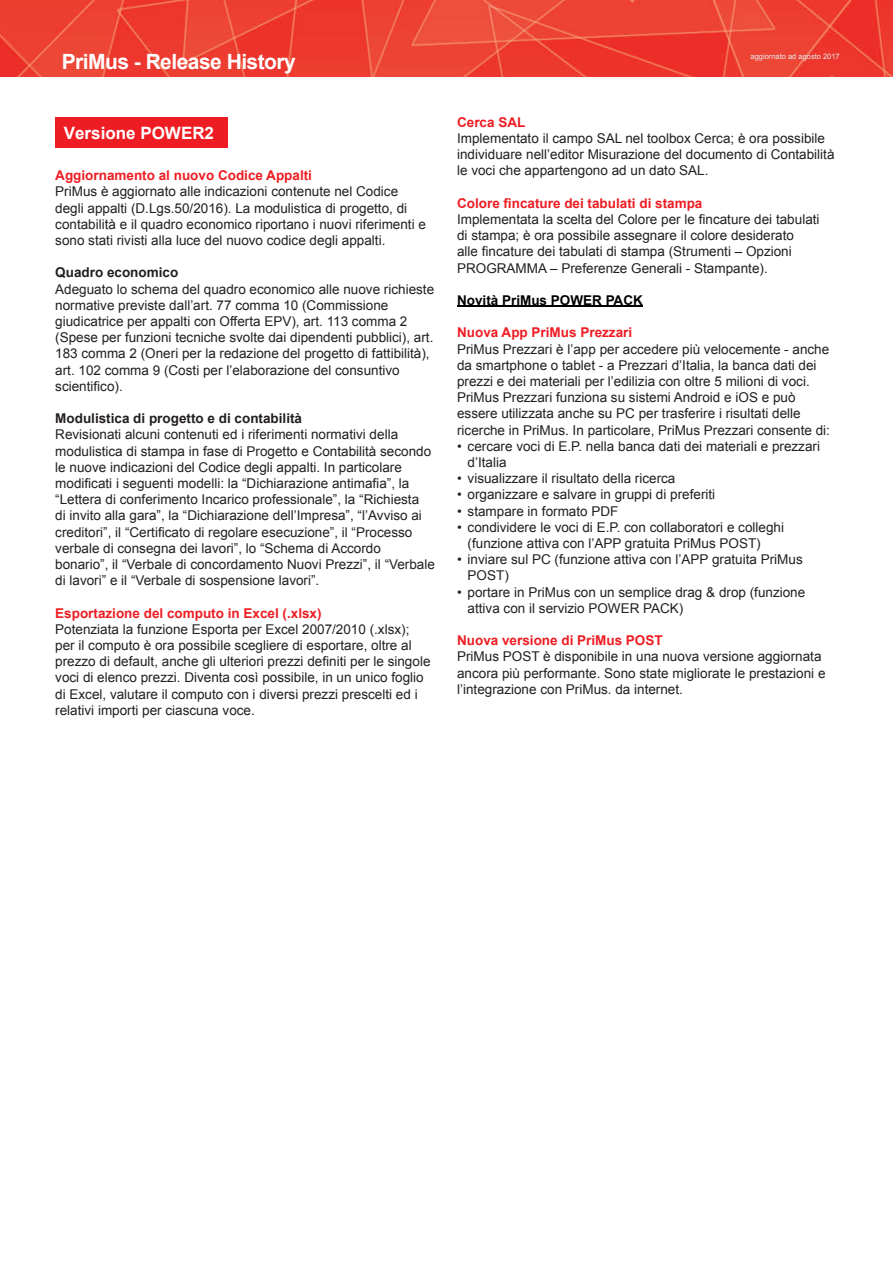
<style>
.page{position:relative;width:893px;height:1263px;background:#fff}
.page>*{position:absolute;margin:0;border:0;box-sizing:border-box;transform-origin:0 0}
.t1{font:700 21px "Arial";letter-spacing:-.025em;color:#fff}
.t2{font:700 16.95px "Arial";color:#fff}
.t3{font:13.5px/16.2px "Arial";color:#231f20}
.t4{font:700 13.5px "Arial";color:#ee1d23}
.t5{font:700 13.5px "Arial";color:#231f20}
.t6{font:700 13.5px "Arial";color:#000}
.t7{font:7.5px "Arial";color:#e6e7e9}
</style>
<div class="page">
<img style="left:0;top:0;width:893px;height:77px">
<div style="left:55px;top:117px;width:173px;height:31px;background:#ee1d23"></div>
<hr style="left:457px;top:306px;width:186px;height:1px;background:#000">
<h1 class="t1" style="left:62px;top:48px;width:236px">PriMus - Release History</h1>
<p class="t7" style="left:750px;top:52px;width:91px">aggiornato ad agosto 2017</p>
<p class="t2" style="left:64px;top:121px;width:152px">Versione POWER2</p>
<p class="t4" style="left:55px;top:166px;width:258px">Aggiornamento al nuovo Codice Appalti</p>
<p class="t3" style="left:55px;top:184px;width:372px">PriMus è aggiornato alle indicazioni contenute nel Codice degli appalti (D.Lgs.50/2016). La modulistica di progetto, di contabilità e il quadro economico riportano i nuovi riferimenti e sono stati rivisti alla luce del nuovo codice degli appalti.</p>
<p class="t5" style="left:55px;top:264px;width:125px">Quadro economico</p>
<p class="t3" style="left:55px;top:281px;width:380px">Adeguato lo schema del quadro economico alle nuove richieste normative previste dall’art. 77 comma 10 (Commissione giudicatrice per appalti con Offerta EPV), art. 113 comma 2 (Spese per funzioni tecniche svolte dai dipendenti pubblici), art.<br>183 comma 2 (Oneri per la redazione del progetto di fattibilità), art. 102 comma 9 (Costi per l’elaborazione del consuntivo scientifico).</p>
<p class="t5" style="left:55px;top:409px;width:248px">Modulistica di progetto e di contabilità</p>
<p class="t3" style="left:55px;top:427px;width:381px">Revisionati alcuni contenuti ed i riferimenti normativi della modulistica di stampa in fase di Progetto e Contabilità secondo le nuove indicazioni del Codice degli appalti. In particolare modificati i seguenti modelli: la “Dichiarazione antimafia”, la “Lettera di conferimento Incarico professionale”, la “Richiesta<br>di invito alla gara”, la “Dichiarazione dell’Impresa”, “l’Avviso ai creditori”, il “Certificato di regolare esecuzione”, il “Processo verbale di consegna dei lavori”, lo “Schema di Accordo bonario”, il “Verbale di concordamento Nuovi Prezzi”, il “Verbale di lavori” e il “Verbale di sospensione lavori”.</p>
<p class="t4" style="left:55px;top:604px;width:268px">Esportazione del computo in Excel (.xlsx)</p>
<p class="t3" style="left:55px;top:621px;width:377px">Potenziata la funzione Esporta per Excel 2007/2010 (.xlsx); per il computo è ora possibile scegliere di esportare, oltre al prezzo di default, anche gli ulteriori prezzi definiti per le singole voci di elenco prezzi. Diventa così possibile, in un unico foglio di Excel, valutare il computo con i diversi prezzi prescelti ed i relativi importi per ciascuna voce.</p>
<p class="t4" style="left:457px;top:113px;width:70px">Cerca SAL</p>
<p class="t3" style="left:457px;top:130px;width:379px">Implementato il campo SAL nel toolbox Cerca; è ora possibile individuare nell’editor Misurazione del documento di Contabilità le voci che appartengono ad un dato SAL.</p>
<p class="t4" style="left:457px;top:194px;width:247px">Colore fincature dei tabulati di stampa</p>
<p class="t3" style="left:457px;top:211px;width:364px">Implementata la scelta del Colore per le fincature dei tabulati di stampa; è ora possibile assegnare il colore desiderato<br>alle fincature dei tabulati di stampa (Strumenti – Opzioni PROGRAMMA – Preferenze Generali - Stampante).</p>
<p class="t6" style="left:457px;top:291px;width:187px">Novità PriMus POWER PACK</p>
<p class="t4" style="left:457px;top:324px;width:177px">Nuova App PriMus Prezzari</p>
<p class="t3" style="left:457px;top:341px;width:374px">PriMus Prezzari è l’app per accedere più velocemente - anche da smartphone o tablet - a Prezzari d’Italia, la banca dati dei prezzi e dei materiali per l’edilizia con oltre 5 milioni di voci.<br>PriMus Prezzari funziona su sistemi Android e iOS e può essere utilizzata anche su PC per trasferire i risultati delle ricerche in PriMus. In particolare, PriMus Prezzari consente di:</p>
<p class="t3" style="left:468px;top:438px;width:354px;text-indent:-11px">• cercare voci di E.P. nella banca dati dei materiali e prezzari d’Italia</p>
<p class="t3" style="left:457px;top:470px;width:220px">• visualizzare il risultato della ricerca</p>
<p class="t3" style="left:457px;top:487px;width:260px">• organizzare e salvare in gruppi di preferiti</p>
<p class="t3" style="left:457px;top:503px;width:163px">• stampare in formato PDF</p>
<p class="t3" style="left:468px;top:519px;width:318px;text-indent:-11px">• condividere le voci di E.P. con collaboratori e colleghi (funzione attiva con l’APP gratuita PriMus POST)</p>
<p class="t3" style="left:468px;top:551px;width:337px;text-indent:-11px">• inviare sul PC (funzione attiva con l’APP gratuita PriMus<br>POST)</p>
<p class="t3" style="left:468px;top:584px;width:339px;text-indent:-11px">• portare in PriMus con un semplice drag &amp; drop (funzione attiva con il servizio POWER PACK)</p>
<p class="t4" style="left:457px;top:631px;width:207px">Nuova versione di PriMus POST</p>
<p class="t3" style="left:457px;top:649px;width:370px">PriMus POST è disponibile in una nuova versione aggiornata ancora più performante. Sono state migliorate le prestazioni e l’integrazione con PriMus. da internet.</p>
</div>
